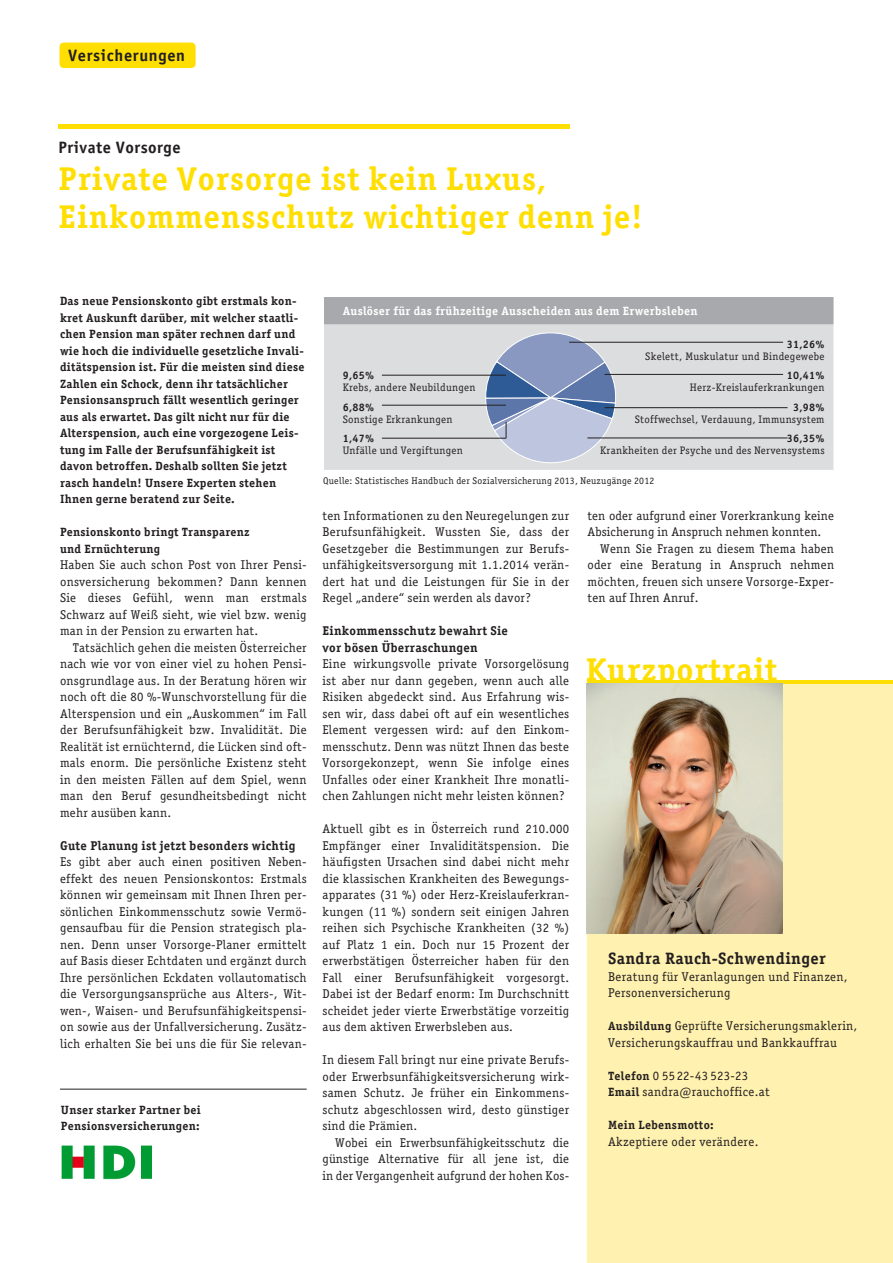
<style>
.page{position:relative;width:893px;height:1263px;background:#fff}
.page>*{position:absolute;margin:0;border:0;box-sizing:border-box;transform-origin:0 0}
.Titel{font:700 33px/37.5px "Officina Serif";letter-spacing:.025em;color:#ffdf01}
.Headline{font:700 33px "Officina Serif";letter-spacing:.025em;color:#ffdf01}
.Headline_11{font:700 16.5px "Officina Sans";letter-spacing:.035em;color:#231f20}
.Vorspann{font:700 16.5px "Officina Serif";letter-spacing:.025em;color:#231f20}
.Vorspann-2{font:12.75px/16.5px "Officina Serif";letter-spacing:.02em;color:#231f20;text-align:justify}
.Vorspann-3{font:700 12.75px/16.5px "Officina Serif";letter-spacing:.02em;color:#231f20}
.Vorspann-4{font:700 12px/16.5px "Officina Serif";letter-spacing:.02em;color:#231f20}
.Grundschrift{font:700 12px "Officina Serif";letter-spacing:.025em;color:#fff}
.Grundschrift-2{font:700 12px/16.5px "Officina Serif";letter-spacing:.02em;color:#231f20}
.Grundschrift-3{font:10.8px "Officina Serif";letter-spacing:.025em;color:#231f20}
.Grundschrift-4{font:700 10.8px "Officina Serif";letter-spacing:.025em;color:#231f20}
.t1{font:9.75px "Officina Serif";letter-spacing:.025em;color:#231f20}
.s1{font-weight:700;font-size:12px}
</style>
<div class="page">
<div style="left:324px;top:297px;width:509px;height:173px;background:#dcdddf"></div>
<div style="left:324px;top:297px;width:509px;height:27px;background:#a8a9ad"></div>
<hr style="left:59px;top:125px;width:511px;height:4px;background:#ffdf01">
<div style="left:60px;top:43px;width:136px;height:25px;background:#ffdf01;border-radius:4px"></div>
<div style="left:587px;top:680px;width:306px;height:583px;background:#fff1af"></div>
<hr style="left:587px;top:680px;width:305px;height:4px;background:#ffdf01">
<img style="left:587px;top:683px;width:195px;height:250px">
<img style="left:61px;top:1145px;width:91px;height:35px">
<hr style="left:60px;top:1089px;width:247px;height:1px;background:#231f20">
<hr style="left:382px;top:375px;width:124px;height:1px;background:#231f20">
<hr style="left:382px;top:405px;width:124px;height:1px;background:#231f20">
<hr style="left:382px;top:438px;width:124px;height:1px;background:#231f20">
<hr style="left:569px;top:342px;width:214px;height:1px;background:#231f20">
<hr style="left:604px;top:374px;width:179px;height:1px;background:#231f20">
<hr style="left:604px;top:407px;width:184px;height:1px;background:#231f20">
<hr style="left:587px;top:438px;width:201px;height:1px;background:#231f20">
<svg style="left:485px;top:324px;width:132px;height:139px"></svg>
<p class="Headline_11" style="left:68px;top:45px;width:119px">Versicherungen</p>
<p class="Headline_11" style="left:59px;top:137px;width:124px">Private Vorsorge</p>
<p class="Titel" style="left:59px;top:160px;width:586px">Private Vorsorge ist kein Luxus,<br>Einkommensschutz wichtiger denn je!</p>
<p class="Vorspann-4" style="left:60px;top:293px;width:246px">Das neue Pensionskonto gibt erstmals kon&shy;kret Auskunft darüber, mit welcher staatli&shy;chen Pension man später rechnen darf und wie hoch die individuelle gesetzliche Invali&shy;ditätspension ist. Für die meisten sind diese Zahlen ein Schock, denn ihr tatsächlicher Pensionsanspruch fällt wesentlich geringer aus als erwartet. Das gilt nicht nur für die Alterspension, auch eine vorgezogene Leis&shy;tung im Falle der Berufsunfähigkeit ist davon betroffen. Deshalb sollten Sie jetzt rasch handeln! Unsere Experten stehen Ihnen gerne beratend zur Seite.</p>
<p class="Vorspann-4" style="left:60px;top:524px;width:191px">Pensionskonto bringt Transparenz und Ernüchterung</p>
<p class="Vorspann-2" style="left:60px;top:557px;width:248px">Haben Sie auch schon Post von Ihrer Pensi&shy;onsversicherung bekommen? Dann kennen Sie dieses Gefühl, wenn man erstmals Schwarz auf Weiß sieht, wie viel bzw. wenig man in der Pension zu erwarten hat.</p>
<p class="Vorspann-2" style="left:60px;top:639px;width:248px;text-indent:13px">Tatsächlich gehen die meisten Österreicher nach wie vor von einer viel zu hohen Pensi&shy;onsgrundlage aus. In der Beratung hören wir noch oft die 80 %-Wunschvorstellung für die Alterspension und ein „Auskommen“ im Fall der Berufsunfähigkeit bzw. Invalidität. Die Realität ist ernüchternd, die Lücken sind oft&shy;mals enorm. Die persönliche Existenz steht in den meisten Fällen auf dem Spiel, wenn man den Beruf gesundheitsbedingt nicht mehr ausüben kann.</p>
<p class="Vorspann-3" style="left:60px;top:837px;width:237px">Gute Planung ist jetzt besonders wichtig</p>
<p class="Vorspann-2" style="left:60px;top:854px;width:248px">Es gibt aber auch einen positiven Neben&shy;effekt des neuen Pensionskontos: Erstmals können wir gemeinsam mit Ihnen Ihren per&shy;sönlichen Einkommensschutz sowie Vermö&shy;gensaufbau für die Pension strategisch pla&shy;nen. Denn unser Vorsorge-Planer ermittelt auf Basis dieser Echtdaten und ergänzt durch Ihre persönlichen Eckdaten vollautomatisch die Versorgungsansprüche aus Alters-, Wit&shy;wen-, Waisen- und Berufsunfähigkeitspensi&shy;on sowie aus der Unfallversicherung. Zusätz&shy;lich erhalten Sie bei uns die für Sie relevan-</p>
<p class="Grundschrift-2" style="left:61px;top:1101px;width:141px">Unser starker Partner bei<br>Pensionsversicherungen:</p>
<p class="Grundschrift" style="left:343px;top:303px;width:356px">Auslöser für das frühzeitige Ausscheiden aus dem Erwerbsleben</p>
<p class="Grundschrift-4" style="left:343px;top:369px;width:33px">9,65%</p>
<p class="Grundschrift-3" style="left:343px;top:381px;width:134px">Krebs, andere Neubildungen</p>
<p class="Grundschrift-4" style="left:343px;top:400px;width:33px">6,88%</p>
<p class="Grundschrift-3" style="left:343px;top:413px;width:111px">Sonstige Erkrankungen</p>
<p class="Grundschrift-4" style="left:343px;top:432px;width:33px">1,47%</p>
<p class="Grundschrift-3" style="left:343px;top:444px;width:122px">Unfälle und Vergiftungen</p>
<p class="Grundschrift-4" style="left:787px;top:337px;width:39px">31,26%</p>
<p class="Grundschrift-3" style="left:645px;top:350px;width:181px">Skelett, Muskulatur und Bindegewebe</p>
<p class="Grundschrift-4" style="left:787px;top:369px;width:39px">10,41%</p>
<p class="Grundschrift-3" style="left:690px;top:381px;width:136px">Herz-Kreislauferkrankungen</p>
<p class="Grundschrift-4" style="left:793px;top:400px;width:33px">3,98%</p>
<p class="Grundschrift-3" style="left:635px;top:413px;width:191px">Stoffwechsel, Verdauung, Immunsystem</p>
<p class="Grundschrift-4" style="left:787px;top:432px;width:39px">36,35%</p>
<p class="Grundschrift-3" style="left:600px;top:444px;width:226px">Krankheiten der Psyche und des Nervensystems</p>
<p class="t1" style="left:323px;top:475px;width:333px">Quelle: Statistisches Handbuch der Sozialversicherung 2013, Neuzugänge 2012</p>
<p class="Vorspann-2" style="left:322px;top:507px;width:248px">ten Informationen zu den Neuregelungen zur Berufsunfähigkeit. Wussten Sie, dass der Gesetzgeber die Bestimmungen zur Berufs&shy;unfähigkeitsversorgung mit 1.1.2014 verän&shy;dert hat und die Leistungen für Sie in der Regel „andere“ sein werden als davor?</p>
<p class="Vorspann-3" style="left:322px;top:623px;width:187px">Einkommensschutz bewahrt Sie vor bösen Überraschungen</p>
<p class="Vorspann-2" style="left:322px;top:656px;width:248px">Eine wirkungsvolle private Vorsorgelösung ist aber nur dann gegeben, wenn auch alle Risiken abgedeckt sind. Aus Erfahrung wis&shy;sen wir, dass dabei oft auf ein wesentliches Element vergessen wird: auf den Einkom&shy;mensschutz. Denn was nützt Ihnen das beste Vorsorgekonzept, wenn Sie infolge eines Unfalles oder einer Krankheit Ihre monatli&shy;chen Zahlungen nicht mehr leisten können?</p>
<p class="Vorspann-2" style="left:322px;top:821px;width:248px">Aktuell gibt es in Österreich rund 210.000<br>Empfänger einer Invaliditätspension. Die häufigsten Ursachen sind dabei nicht mehr die klassischen Krankheiten des Bewegungs&shy;apparates (31 %) oder Herz-Kreislauferkran&shy;kungen (11 %) sondern seit einigen Jahren reihen sich Psychische Krankheiten (32 %) auf Platz 1 ein. Doch nur 15 Prozent der erwerbstätigen Österreicher haben für den Fall einer Berufsunfähigkeit vorgesorgt.<br>Dabei ist der Bedarf enorm: Im Durchschnitt scheidet jeder vierte Erwerbstätige vorzeitig aus dem aktiven Erwerbsleben aus.</p>
<p class="Vorspann-2" style="left:322px;top:1052px;width:248px">In diesem Fall bringt nur eine private Berufs&shy;oder Erwerbsunfähigkeitsversicherung wirk&shy;samen Schutz. Je früher ein Einkommens&shy;schutz abgeschlossen wird, desto günstiger sind die Prämien.</p>
<p class="Vorspann-2" style="left:322px;top:1134px;width:248px;text-indent:13px">Wobei ein Erwerbsunfähigkeitsschutz die günstige Alternative für all jene ist, die in der Vergangenheit aufgrund der hohen Kos-</p>
<p class="Vorspann-2" style="left:587px;top:507px;width:248px">ten oder aufgrund einer Vorerkrankung keine<br>Absicherung in Anspruch nehmen konnten.</p>
<p class="Vorspann-2" style="left:587px;top:540px;width:248px;text-indent:13px">Wenn Sie Fragen zu diesem Thema haben oder eine Beratung in Anspruch nehmen möchten, freuen sich unsere Vorsorge-Exper&shy;ten auf Ihren Anruf.</p>
<p class="Headline" style="left:586px;top:649px;width:193px">Kurzportrait</p>
<p class="Vorspann" style="left:608px;top:948px;width:219px">Sandra Rauch-Schwendinger</p>
<p class="Vorspann-2" style="left:608px;top:968px;width:241px">Beratung für Veranlagungen und Finanzen,</p>
<p class="Vorspann-2" style="left:608px;top:985px;width:124px">Personenversicherung</p>
<p class="Vorspann-2" style="left:608px;top:1018px;width:251px"><span class="s1">Ausbildung</span> Geprüfte Versicherungsmaklerin,</p>
<p class="Vorspann-2" style="left:608px;top:1034px;width:230px">Versicherungskauffrau und Bankkauffrau</p>
<p class="Vorspann-2" style="left:608px;top:1067px;width:142px"><span class="s1">Telefon</span> 0 5522-43 523-23</p>
<p class="Vorspann-2" style="left:608px;top:1084px;width:163px"><span class="s1">Email</span> sandra@rauchoffice.at</p>
<p class="Vorspann-4" style="left:608px;top:1117px;width:107px">Mein Lebensmotto:</p>
<p class="Vorspann-2" style="left:608px;top:1133px;width:152px">Akzeptiere oder verändere.</p>
</div>
